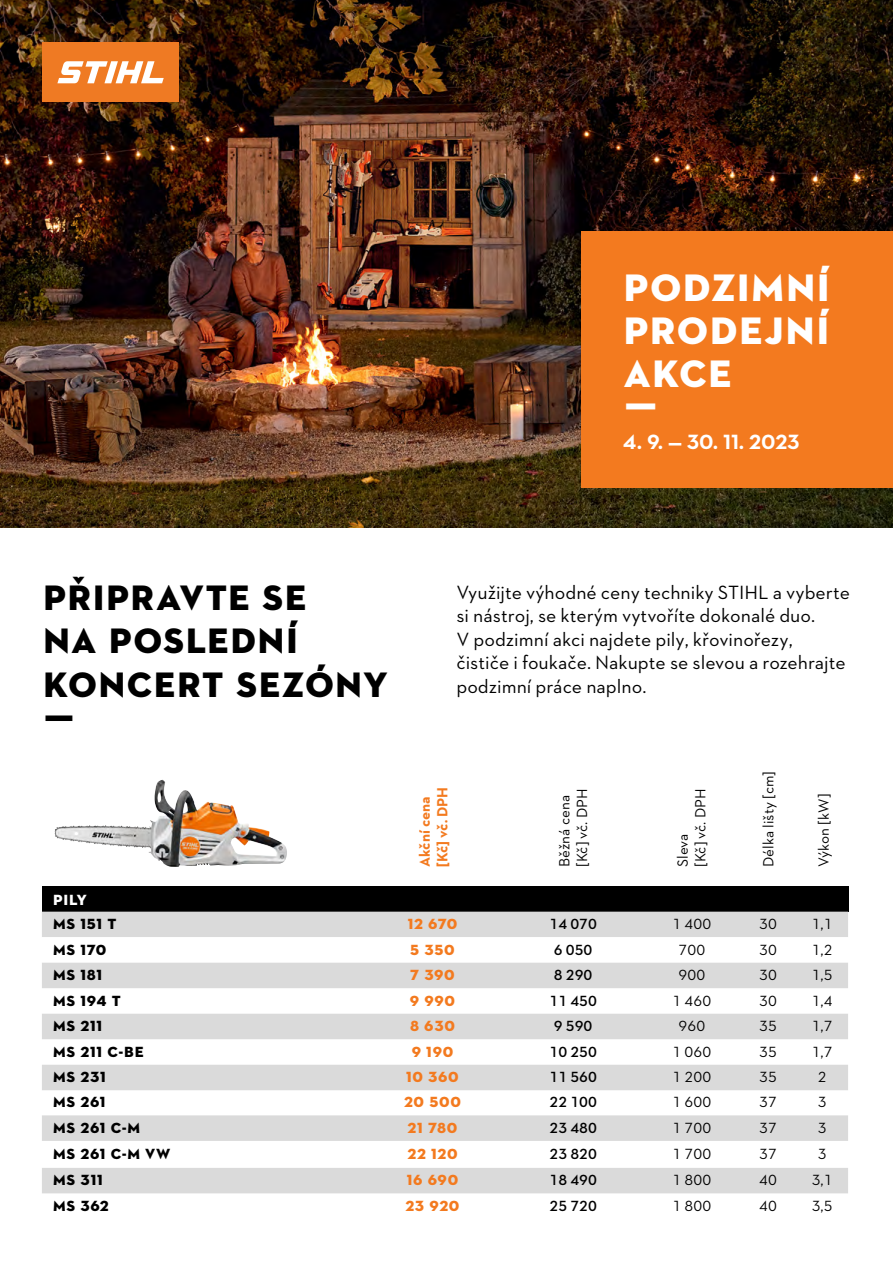
<style>
.page{position:relative;width:893px;height:1263px;background:#fff}
.page>*{position:absolute;margin:0;border:0;box-sizing:border-box;transform-origin:0 0}
.t1{font:39px/42.9px "STIHL Contraface Display Titling";color:#fff}
.t2{font:36px/43.2px "STIHL Contraface Display Titling";letter-spacing:-.005em;color:#000}
.t3{font:700 21px "STIHL Contraface Text";color:#fff}
.t4{font:19.5px/23.4px "STIHL Contraface Text";color:#000}
.t5{font:15px/17.5px "STIHL Contraface Text";color:#000}
.t6{font:15px "STIHL Contraface Display Titling";color:#000}
.t7{font:15px "STIHL Contraface Text Demi";color:#000}
.t8{font:15px "STIHL Contraface Display Titling";color:#f37a1f}
.t9{font:700 15px/17.5px "STIHL Contraface Text";color:#f37a1f}
.t10{font:15px "STIHL Contraface Display Titling";color:#fff}
</style>
<div class="page">
<img style="left:0;top:0;width:893px;height:527px">
<div style="left:43px;top:43px;width:136px;height:59px;background:#ef7a23"></div>
<svg style="left:57px;top:61px;width:107px;height:22px"></svg>
<div style="left:581px;top:231px;width:312px;height:257px;background:#f37a1f"></div>
<div style="left:42px;top:886px;width:806px;height:26px;background:#000"></div>
<div style="left:42px;top:912px;width:806px;height:25px;background:#dadada"></div>
<svg style="left:42px;top:963px;width:806px;height:230px;fill:#dadada"></svg>
<img style="left:120px;top:780px;width:47px;height:48px">
<h1 class="t1" style="left:623px;top:267px;width:209px">PODZIMNÍ<br>PRODEJNÍ<br>AKCE<br>ƒ</h1>
<p class="t3" style="left:623px;top:428px;width:178px">4. 9. — 30. 11. 2023</p>
<h2 class="t2" style="left:43px;top:576px;width:347px">PŘIPRAVTE SE<br>NA POSLEDNÍ<br>KONCERT SEZÓNY ƒ</h2>
<p class="t4" style="left:456px;top:580px;width:395px">Využijte výhodné ceny techniky STIHL a vyberte si nástroj, se kterým vytvoříte dokonalé duo.<br>V podzimní akci najdete pily, křovinořezy, čističe i foukače. Nakupte se slevou a rozehrajte podzimní práce naplno.</p>
<p class="t9" style="left:416px;top:867px;width:82px;rotate:-90deg">Akční cena [Kč] vč. DPH</p>
<p class="t5" style="left:555px;top:867px;width:80px;rotate:-90deg">Běžná cena [Kč] vč. DPH</p>
<p class="t5" style="left:674px;top:867px;width:80px;rotate:-90deg">Sleva<br>[Kč] vč. DPH</p>
<p class="t5" style="left:759px;top:867px;width:97px;rotate:-90deg">Délka lišty [cm]</p>
<p class="t5" style="left:815px;top:867px;width:75px;rotate:-90deg">Výkon [kW]</p>
<p class="t10" style="left:53px;top:890px;width:36px">Pily</p>
<p class="t6" style="left:53px;top:914px;width:65px">MS 151 T</p>
<p class="t8" style="left:407px;top:914px;width:52px">12 670</p>
<p class="t7" style="left:549px;top:914px;width:49px">14 070</p>
<p class="t5" style="left:673px;top:915px;width:40px">1 400</p>
<p class="t5" style="left:759px;top:915px;width:19px">30</p>
<p class="t5" style="left:812px;top:915px;width:22px">1,1</p>
<p class="t6" style="left:53px;top:940px;width:55px">MS 170</p>
<p class="t8" style="left:410px;top:940px;width:47px">5 350</p>
<p class="t7" style="left:554px;top:940px;width:40px">6 050</p>
<p class="t5" style="left:679px;top:940px;width:28px">700</p>
<p class="t5" style="left:759px;top:940px;width:19px">30</p>
<p class="t5" style="left:812px;top:940px;width:22px">1,2</p>
<p class="t6" style="left:53px;top:965px;width:51px">MS 181</p>
<p class="t8" style="left:410px;top:965px;width:47px">7 390</p>
<p class="t7" style="left:554px;top:965px;width:40px">8 290</p>
<p class="t5" style="left:679px;top:966px;width:28px">900</p>
<p class="t5" style="left:759px;top:966px;width:19px">30</p>
<p class="t5" style="left:812px;top:966px;width:22px">1,5</p>
<p class="t6" style="left:53px;top:991px;width:70px">MS 194 T</p>
<p class="t8" style="left:409px;top:991px;width:47px">9 990</p>
<p class="t7" style="left:549px;top:991px;width:49px">11 450</p>
<p class="t5" style="left:673px;top:991px;width:40px">1 460</p>
<p class="t5" style="left:759px;top:991px;width:19px">30</p>
<p class="t5" style="left:812px;top:991px;width:22px">1,4</p>
<p class="t6" style="left:53px;top:1016px;width:51px">MS 211</p>
<p class="t8" style="left:410px;top:1016px;width:47px">8 630</p>
<p class="t7" style="left:554px;top:1016px;width:40px">9 590</p>
<p class="t5" style="left:679px;top:1017px;width:28px">960</p>
<p class="t5" style="left:759px;top:1017px;width:19px">35</p>
<p class="t5" style="left:812px;top:1017px;width:22px">1,7</p>
<p class="t6" style="left:53px;top:1042px;width:92px">MS 211 C-BE</p>
<p class="t8" style="left:411px;top:1042px;width:44px">9 190</p>
<p class="t7" style="left:549px;top:1042px;width:49px">10 250</p>
<p class="t5" style="left:673px;top:1042px;width:40px">1 060</p>
<p class="t5" style="left:759px;top:1042px;width:19px">35</p>
<p class="t5" style="left:812px;top:1042px;width:22px">1,7</p>
<p class="t6" style="left:53px;top:1067px;width:55px">MS 231</p>
<p class="t8" style="left:406px;top:1067px;width:55px">10 360</p>
<p class="t7" style="left:549px;top:1067px;width:49px">11 560</p>
<p class="t5" style="left:673px;top:1068px;width:40px">1 200</p>
<p class="t5" style="left:759px;top:1068px;width:19px">35</p>
<p class="t5" style="left:818px;top:1068px;width:10px">2</p>
<p class="t6" style="left:53px;top:1093px;width:54px">MS 261</p>
<p class="t8" style="left:404px;top:1093px;width:59px">20 500</p>
<p class="t7" style="left:549px;top:1093px;width:49px">22 100</p>
<p class="t5" style="left:673px;top:1093px;width:40px">1 600</p>
<p class="t5" style="left:759px;top:1093px;width:19px">37</p>
<p class="t5" style="left:818px;top:1093px;width:10px">3</p>
<p class="t6" style="left:53px;top:1118px;width:89px">MS 261 C-M</p>
<p class="t8" style="left:407px;top:1118px;width:52px">21 780</p>
<p class="t7" style="left:549px;top:1118px;width:49px">23 480</p>
<p class="t5" style="left:673px;top:1119px;width:40px">1 700</p>
<p class="t5" style="left:759px;top:1119px;width:19px">37</p>
<p class="t5" style="left:818px;top:1119px;width:10px">3</p>
<p class="t6" style="left:53px;top:1144px;width:119px">MS 261 C-M VW</p>
<p class="t8" style="left:407px;top:1144px;width:52px">22 120</p>
<p class="t7" style="left:549px;top:1144px;width:49px">23 820</p>
<p class="t5" style="left:673px;top:1145px;width:40px">1 700</p>
<p class="t5" style="left:759px;top:1145px;width:19px">37</p>
<p class="t5" style="left:818px;top:1145px;width:10px">3</p>
<p class="t6" style="left:53px;top:1171px;width:52px">MS 311</p>
<p class="t8" style="left:406px;top:1171px;width:54px">16 690</p>
<p class="t7" style="left:549px;top:1171px;width:49px">18 490</p>
<p class="t5" style="left:673px;top:1171px;width:40px">1 800</p>
<p class="t5" style="left:759px;top:1171px;width:19px">40</p>
<p class="t5" style="left:812px;top:1171px;width:22px">3,1</p>
<p class="t6" style="left:53px;top:1196px;width:58px">MS 362</p>
<p class="t8" style="left:405px;top:1196px;width:56px">23 920</p>
<p class="t7" style="left:549px;top:1196px;width:49px">25 720</p>
<p class="t5" style="left:673px;top:1197px;width:40px">1 800</p>
<p class="t5" style="left:759px;top:1197px;width:19px">40</p>
<p class="t5" style="left:812px;top:1197px;width:22px">3,5</p>
</div>
